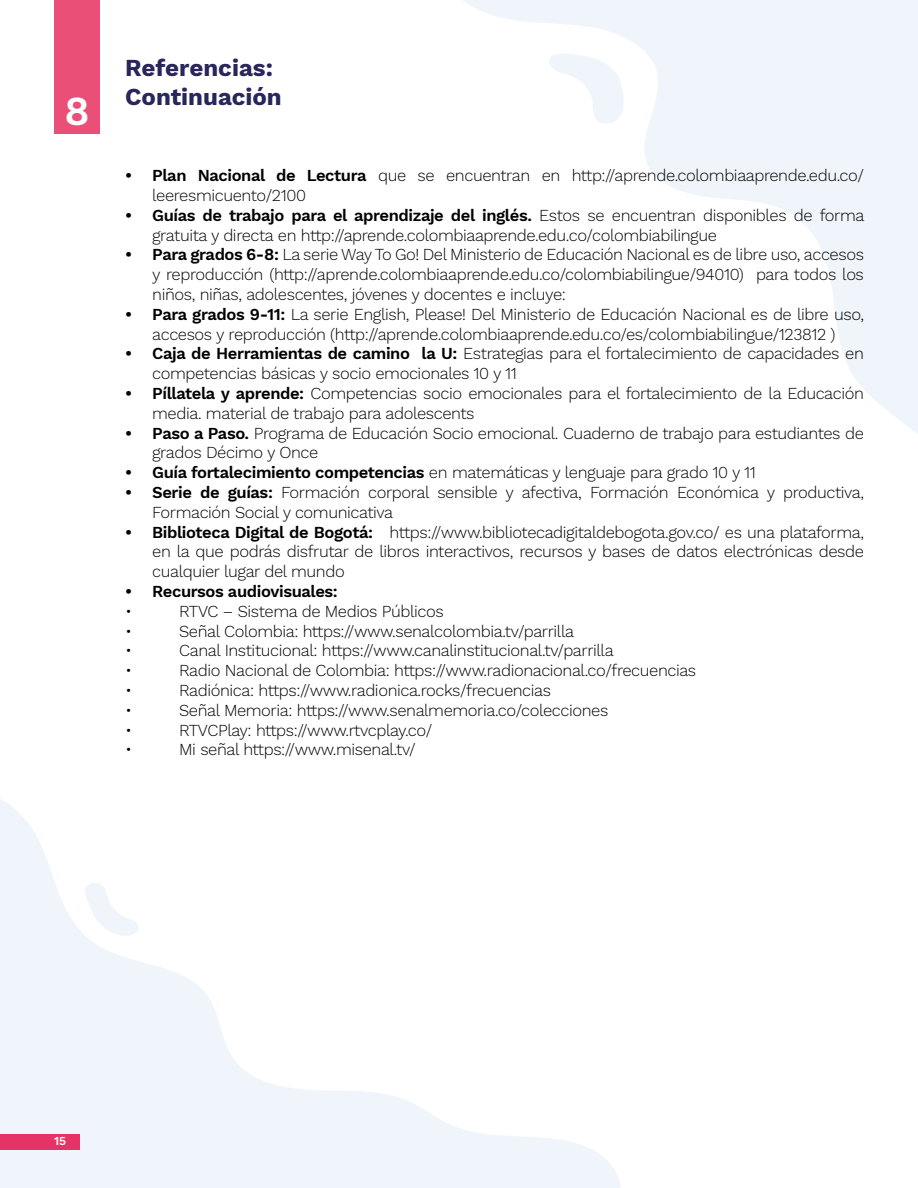
<style>
.page{position:relative;width:918px;height:1188px;background:#fff}
.page>*{position:absolute;margin:0;border:0;box-sizing:border-box;transform-origin:0 0}
.t1{font:600 40.5px "Work Sans";color:#fff}
.t2{font:700 24px/28.8px "Work Sans";color:#28265b}
.t3{font:300 16.5px/19.8px "Work Sans";letter-spacing:-.025em;color:#000}
.t4{font:600 16.5px "Work Sans";letter-spacing:-.025em;color:#000}
.t5{font:600 12px "Work Sans";color:#fff}
.s1{font-weight:600}
</style>
<div class="page">
<svg style="left:462px;top:0;width:456px;height:434px"></svg>
<svg style="left:0;top:799px;width:621px;height:389px"></svg>
<svg style="left:82px;top:882px;width:57px;height:55px"></svg>
<div style="left:54px;top:0;width:46px;height:134px;background:#ea5077"></div>
<h1 class="t1" style="left:64px;top:88px;width:27px">8</h1>
<h2 class="t2" style="left:125px;top:55px;width:158px">Referencias:<br>Continuación</h2>
<p class="t3" style="left:152px;top:166px;width:713px;text-indent:-27px"><span class="s1">• Plan Nacional de Lectura</span> que se encuentran en http://aprende.colombiaaprende.edu.co/ leeresmicuento/2100</p>
<p class="t3" style="left:152px;top:206px;width:714px;text-indent:-27px"><span class="s1">• Guías de trabajo para el aprendizaje del inglés.</span> Estos se encuentran disponibles de forma gratuita y directa en http://aprende.colombiaaprende.edu.co/colombiabilingue</p>
<p class="t3" style="left:152px;top:246px;width:713px;text-align:justify;text-indent:-27px"><span class="s1">• Para grados 6-8:</span> La serie Way To Go! Del Ministerio de Educación Nacional es de libre uso, accesos y reproducción (http://aprende.colombiaaprende.edu.co/colombiabilingue/94010) para todos los niños, niñas, adolescentes, jóvenes y docentes e incluye:</p>
<p class="t3" style="left:125px;top:305px;width:740px;text-align:center"><span class="s1">• Para grados 9-11:</span> La serie English, Please! Del Ministerio de Educación Nacional es de libre uso, accesos y reproducción (http://aprende.colombiaaprende.edu.co/es/colombiabilingue/123812 )</p>
<p class="t3" style="left:152px;top:345px;width:713px;text-indent:-27px"><span class="s1">• Caja de Herramientas de camino la U:</span> Estrategias para el fortalecimiento de capacidades en competencias básicas y socio emocionales 10 y 11</p>
<p class="t3" style="left:152px;top:384px;width:713px;text-indent:-27px"><span class="s1">• Píllatela y aprende:</span> Competencias socio emocionales para el fortalecimiento de la Educación media. material de trabajo para adolescents</p>
<p class="t3" style="left:152px;top:424px;width:713px;text-indent:-27px"><span class="s1">• Paso a Paso.</span> Programa de Educación Socio emocional. Cuaderno de trabajo para estudiantes de grados Décimo y Once</p>
<p class="t3" style="left:125px;top:463px;width:632px"><span class="s1">• Guía fortalecimiento competencias</span> en matemáticas y lenguaje para grado 10 y 11</p>
<p class="t3" style="left:152px;top:483px;width:713px;text-indent:-27px"><span class="s1">• Serie de guías:</span> Formación corporal sensible y afectiva, Formación Económica y productiva,<br>Formación Social y comunicativa</p>
<p class="t3" style="left:152px;top:523px;width:713px;text-align:justify;text-indent:-27px"><span class="s1">• Biblioteca Digital de Bogotá:</span> https://www.bibliotecadigitaldebogota.gov.co/ es una plataforma, en la que podrás disfrutar de libros interactivos, recursos y bases de datos electrónicas desde cualquier lugar del mundo</p>
<p class="t4" style="left:125px;top:582px;width:214px">• Recursos audiovisuales:</p>
<p class="t3" style="left:125px;top:602px;width:9px">•</p>
<p class="t3" style="left:179px;top:602px;width:266px">RTVC – Sistema de Medios Públicos</p>
<p class="t3" style="left:125px;top:622px;width:9px">•</p>
<p class="t3" style="left:179px;top:622px;width:396px">Señal Colombia: https://www.senalcolombia.tv/parrilla</p>
<p class="t3" style="left:125px;top:642px;width:9px">•</p>
<p class="t3" style="left:179px;top:642px;width:436px">Canal Institucional: https://www.canalinstitucional.tv/parrilla</p>
<p class="t3" style="left:125px;top:661px;width:9px">•</p>
<p class="t3" style="left:179px;top:661px;width:519px">Radio Nacional de Colombia: https://www.radionacional.co/frecuencias</p>
<p class="t3" style="left:125px;top:681px;width:9px">•</p>
<p class="t3" style="left:179px;top:681px;width:373px">Radiónica: https://www.radionica.rocks/frecuencias</p>
<p class="t3" style="left:125px;top:701px;width:9px">•</p>
<p class="t3" style="left:179px;top:701px;width:431px">Señal Memoria: https://www.senalmemoria.co/colecciones</p>
<p class="t3" style="left:125px;top:721px;width:9px">•</p>
<p class="t3" style="left:179px;top:721px;width:255px">RTVCPlay: https://www.rtvcplay.co/</p>
<p class="t3" style="left:125px;top:741px;width:9px">•</p>
<p class="t3" style="left:179px;top:741px;width:238px">Mi señal https://www.misenal.tv/</p>
<p class="t5" style="left:54px;top:1134px;width:14px">15</p>
</div>
